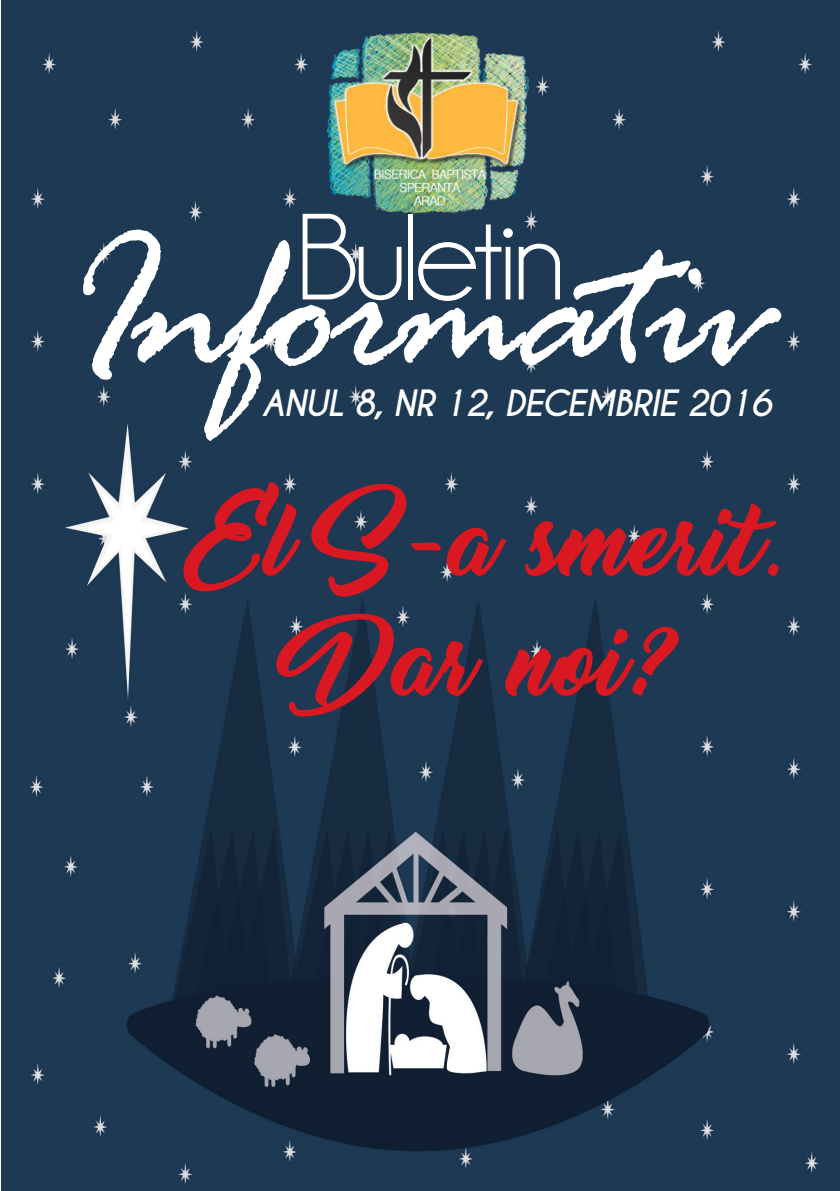
<style>
.page{position:relative;width:840px;height:1191px;background:#fff}
.page>*{position:absolute;margin:0;border:0;box-sizing:border-box;transform-origin:0 0}
.t1{font:italic 204px "Rage";letter-spacing:-.04em;color:#fff}
.t2{font:124px "Champagne&Limousines";letter-spacing:-.04em;color:#fff}
.t3{font:80px/120px "Thinking Of Betty";letter-spacing:-.02em;color:#d91821;text-align:center}
.t4{font:italic 700 34px "Caviar Dreams";letter-spacing:-.03em;color:#fff}
</style>
<div class="page">
<img style="left:1px;top:0;width:838px;height:1190px">
<img style="left:280px;top:20px;width:279px;height:212px">
<p class="t2" style="left:296px;top:195px;width:271px">Buletin</p>
<p class="t1" style="left:64px;top:198px;width:710px">Informativ</p>
<p class="t4" style="left:262px;top:383px;width:511px">ANUL 8, NR. 12, DECEMBRIE 2016</p>
<p class="t3" style="left:189px;top:488px;width:595px">El S-a smerit.<br>Dar noi?</p>
</div>
